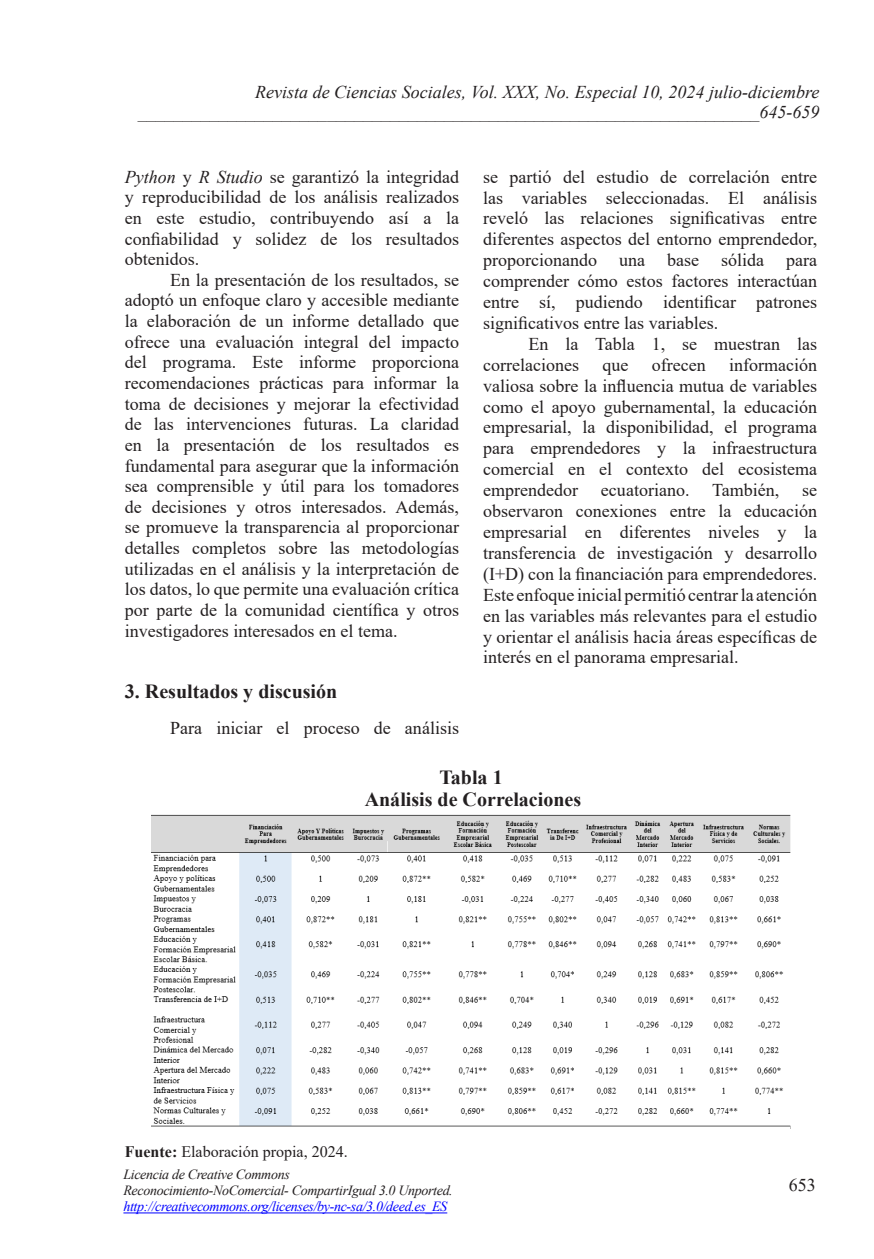
<style>
.page{position:relative;width:874px;height:1259px;background:#fff}
.page>*{position:absolute;margin:0;border:0;box-sizing:border-box;transform-origin:0 0}
.t1{font:700 20px/22px "Times New Roman";color:#231f20;text-align:center}
.t2{font:18px/20.8px "Times New Roman";color:#231f20;text-align:justify}
.t3{font:italic 18px/20px "Times New Roman";color:#231f20;text-align:right}
.t4{font:16px "Times New Roman";color:#231f20}
.t5{font:italic 14px/16px "Times New Roman";letter-spacing:-.025em;color:#231f20}
.t6{font:italic 14px "Times New Roman";letter-spacing:-.025em;color:#00f}
.s1{font-style:italic}
.s2{font-weight:700}
</style>
<div class="page">
<hr style="left:123px;top:1212px;width:324px;height:1px;background:#00f">
<img style="left:151px;top:814px;width:639px;height:313px">
<p class="t3" style="left:138px;top:81px;width:682px">Revista de Ciencias Sociales, Vol. XXX, No. Especial 10, 2024 julio-diciembre _____________________________________________________________________645-659</p>
<p class="t2" style="left:125px;top:166px;width:335px"><span class="s1">Python</span> y <span class="s1">R Studio</span> se garantizó la integridad y reproducibilidad de los análisis realizados en este estudio, contribuyendo así a la confiabilidad y solidez de los resultados obtenidos.</p>
<p class="t2" style="left:125px;top:269px;width:335px;text-indent:45px">En la presentación de los resultados, se adoptó un enfoque claro y accesible mediante la elaboración de un informe detallado que ofrece una evaluación integral del impacto del programa. Este informe proporciona recomendaciones prácticas para informar la toma de decisiones y mejorar la efectividad de las intervenciones futuras. La claridad en la presentación de los resultados es fundamental para asegurar que la información sea comprensible y útil para los tomadores de decisiones y otros interesados. Además, se promueve la transparencia al proporcionar detalles completos sobre las metodologías utilizadas en el análisis y la interpretación de los datos, lo que permite una evaluación crítica por parte de la comunidad científica y otros investigadores interesados en el tema.</p>
<p class="t1" style="left:125px;top:679px;width:214px">3. Resultados y discusión</p>
<p class="t2" style="left:170px;top:717px;width:290px">Para iniciar el proceso de análisis</p>
<p class="t2" style="left:483px;top:166px;width:335px">se partió del estudio de correlación entre las variables seleccionadas. El análisis reveló las relaciones significativas entre diferentes aspectos del entorno emprendedor, proporcionando una base sólida para comprender cómo estos factores interactúan entre sí, pudiendo identificar patrones significativos entre las variables.</p>
<p class="t2" style="left:483px;top:333px;width:335px;text-indent:45px">En la Tabla 1, se muestran las correlaciones</p>
<p class="t2" style="left:483px;top:354px;width:335px;text-indent:246px">información valiosa sobre la influencia mutua de variables como el apoyo gubernamental, la educación empresarial, la disponibilidad, el programa para emprendedores y la infraestructura comercial en el contexto del ecosistema emprendedor</p>
<p class="t2" style="left:602px;top:354px;width:27px">que</p>
<p class="t2" style="left:651px;top:354px;width:55px">ofrecen</p>
<p class="t2" style="left:600px;top:479px;width:90px">ecuatoriano.</p>
<p class="t2" style="left:711px;top:479px;width:69px">También,</p>
<p class="t2" style="left:483px;top:479px;width:335px;text-indent:319px">se observaron conexiones entre la educación empresarial en diferentes niveles y la transferencia de investigación y desarrollo (I+D) con la financiación para emprendedores.<br>Este enfoque inicial permitió centrar la atención en las variables más relevantes para el estudio y orientar el análisis hacia áreas específicas de interés en el panorama empresarial.</p>
<p class="t1" style="left:364px;top:766px;width:218px">Tabla 1<br>Análisis de Correlaciones</p>
<p class="t4" style="left:125px;top:1140px;width:224px"><span class="s2">Fuente:</span> Elaboración propia, 2024.</p>
<p class="t5" style="left:123px;top:1166px;width:331px">Licencia de Creative Commons<br>Reconocimiento-NoComercial- CompartirIgual 3.0 Unported.</p>
<p class="t6" style="left:123px;top:1197px;width:325px">http://creativecommons.org/licenses/by-nc-sa/3.0/deed.es_ES</p>
<p class="t2" style="left:788px;top:1174px;width:28px">653</p>
</div>
